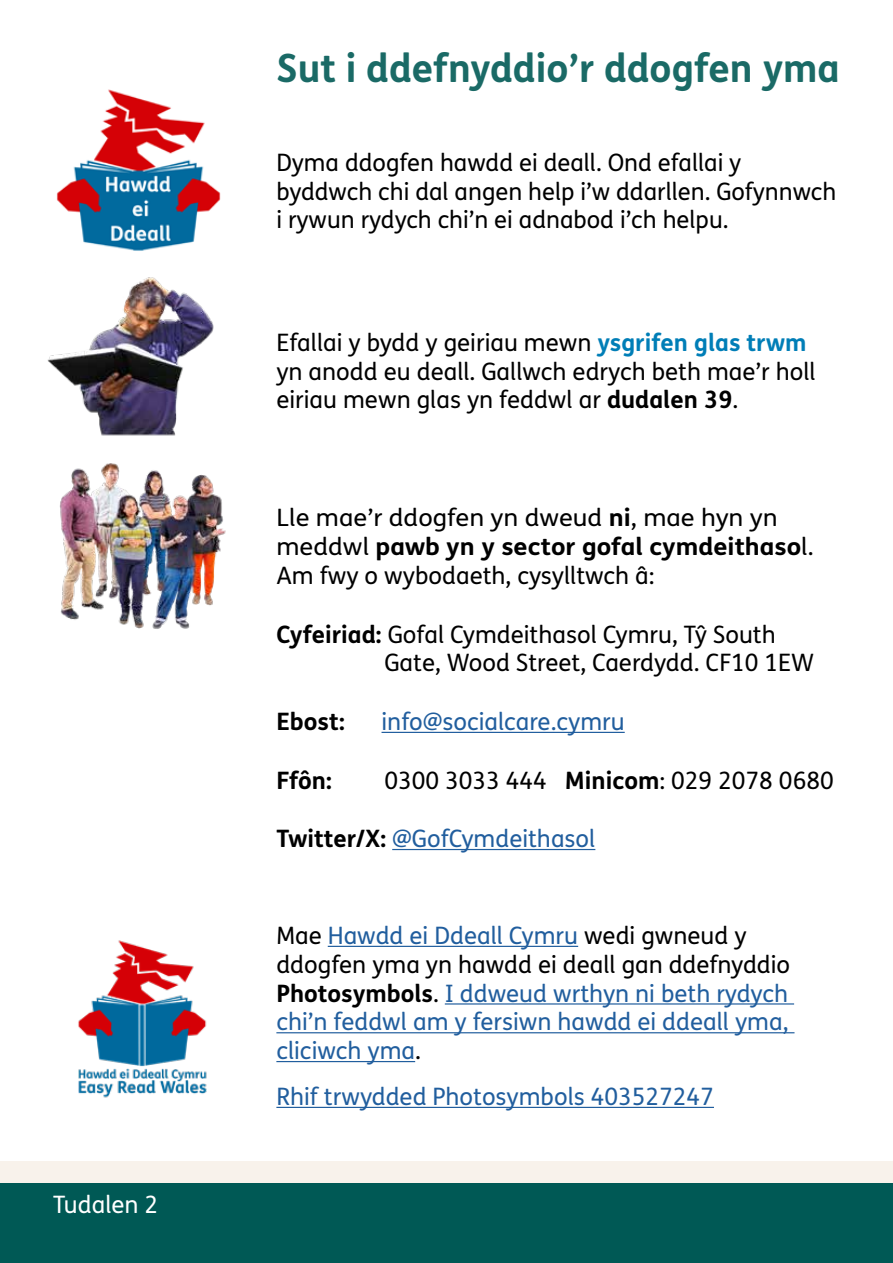
<style>
.page{position:relative;width:893px;height:1263px;background:#fff}
.page>*{position:absolute;margin:0;border:0;box-sizing:border-box;transform-origin:0 0}
.t1{font:700 39px "FS Me Pro";color:#1a6a66}
.Bodytext_-_P{font:24px/28.8px "FS Me Pro";color:#000}
.Bodytext_-_P-2{font:24px/28.8px "FS Me Pro";color:#215e9e}
.Bodytext_-_P-3{font:24px/28.8px "FS Me Pro";color:#000;scale:1.06 1}
.Bodytext_-_P-4{font:700 24px "FS Me Pro";color:#000}
.t2{font:24px "FS Me Pro";color:#fff}
.s1{font-weight:700;color:#007eb7}
.s2{font-weight:700}
.s3{font-weight:700;color:#000}
.s4{color:#000}
</style>
<div class="page">
<div style="left:0;top:1161px;width:893px;height:96px;background:#f8f2eb"></div>
<div style="left:0;top:1183px;width:893px;height:80px;background:#005955"></div>
<hr style="left:381px;top:732px;width:244px;height:1px;background:#215e9e">
<hr style="left:392px;top:849px;width:203px;height:1px;background:#215e9e">
<hr style="left:328px;top:946px;width:250px;height:1px;background:#215e9e">
<hr style="left:445px;top:1003px;width:349px;height:1px;background:#215e9e">
<hr style="left:276px;top:1032px;width:518px;height:1px;background:#215e9e">
<hr style="left:276px;top:1061px;width:139px;height:1px;background:#215e9e">
<hr style="left:276px;top:1107px;width:438px;height:1px;background:#215e9e">
<img style="left:56px;top:89px;width:165px;height:162px">
<img style="left:47px;top:277px;width:167px;height:159px">
<img style="left:78px;top:940px;width:129px;height:158px">
<img style="left:59px;top:463px;width:167px;height:166px">
<p class="t2" style="left:53px;top:1188px;width:107px">Tudalen 2</p>
<h2 class="t1" style="left:276px;top:38px;width:565px">Sut i ddefnyddio’r ddogfen yma</h2>
<p class="Bodytext_-_P" style="left:276px;top:147px;width:561px">Dyma ddogfen hawdd ei deall. Ond efallai y byddwch chi dal angen help i’w ddarllen. Gofynnwch i rywun rydych chi’n ei adnabod i’ch helpu.</p>
<p class="Bodytext_-_P" style="left:276px;top:327px;width:541px">Efallai y bydd y geiriau mewn <span class="s1">ysgrifen glas trwm </span>yn anodd eu deall. Gallwch edrych beth mae’r holl eiriau mewn glas yn feddwl ar <span class="s2">dudalen 39</span>.</p>
<p class="Bodytext_-_P-3" style="left:276px;top:503px;width:508px">Lle mae’r ddogfen yn dweud <span class="s2">ni</span>, mae hyn yn meddwl <span class="s2">pawb yn y sector gofal cymdeithaso</span>l.<br>Am fwy o wybodaeth, cysylltwch â:</p>
<p class="Bodytext_-_P" style="left:384px;top:619px;width:431px;text-indent:-108px"><span class="s2">Cyfeiriad:</span> Gofal Cymdeithasol Cymru, Tŷ South<br>Gate, Wood Street, Caerdydd. CF10 1EW</p>
<p class="Bodytext_-_P-4" style="left:276px;top:703px;width:70px">Ebost:</p>
<p class="Bodytext_-_P-2" style="left:381px;top:707px;width:245px">info@socialcare.cymru</p>
<p class="Bodytext_-_P-4" style="left:276px;top:761px;width:57px">Ffôn:</p>
<p class="Bodytext_-_P" style="left:384px;top:765px;width:451px">0300 3033 444 <span class="s2">Minicom</span>: 029 2078 0680</p>
<p class="Bodytext_-_P-2" style="left:276px;top:824px;width:320px"><span class="s3">Twitter/X:</span> @GofCymdeithasol</p>
<p class="Bodytext_-_P-2" style="left:276px;top:921px;width:515px"><span class="s4">Mae</span> Hawdd ei Ddeall Cymru <span class="s4">wedi gwneud y ddogfen yma yn hawdd ei deall gan ddefnyddio </span><span class="s3">Photosymbols</span><span class="s4">.</span> I ddweud wrthyn ni beth rydych chi’n feddwl am y fersiwn hawdd ei ddeall yma, cliciwch yma<span class="s4">.</span></p>
<p class="Bodytext_-_P-2" style="left:276px;top:1082px;width:439px">Rhif trwydded Photosymbols 403527247</p>
</div>
